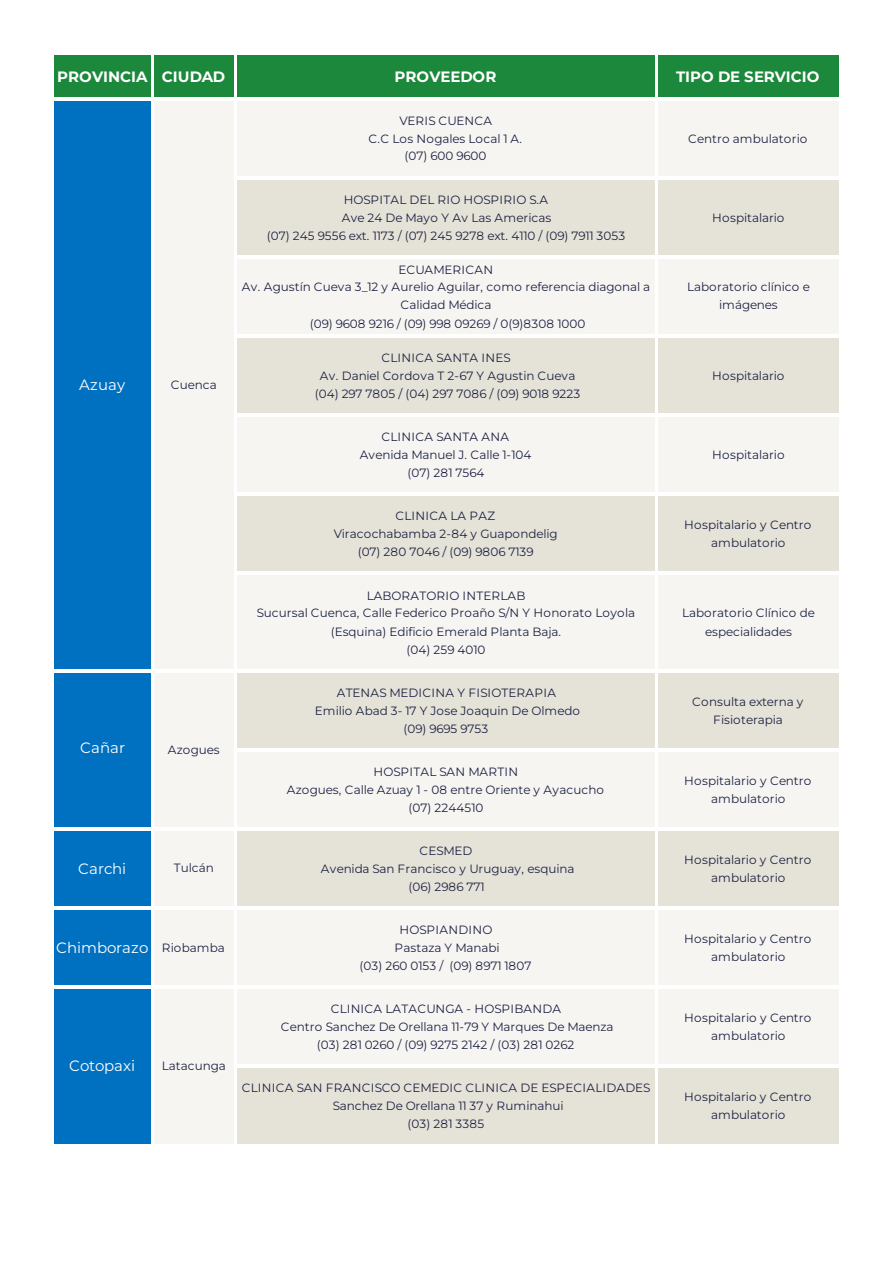
<style>
.page{position:relative;width:893px;height:1263px;background:#fff}
.page>*{position:absolute;margin:0;border:0;box-sizing:border-box;transform-origin:0 0}
.t1{font:15px "Montserrat";color:#fff}
.t2{font:700 15px "Montserrat";color:#fff}
.t3{font:12px/18px "Montserrat";color:#1e2243;text-align:center}
.s1{font-size:12px;color:#1e2243}
</style>
<div class="page">
<div style="left:53px;top:54px;width:788px;height:46px;background:#1b883b"></div>
<div style="left:53px;top:99px;width:100px;height:80px;background:#0070c0"></div>
<div style="left:152px;top:99px;width:689px;height:80px;background:#f7f5f2"></div>
<div style="left:53px;top:178px;width:100px;height:80px;background:#0070c0"></div>
<div style="left:152px;top:178px;width:84px;height:80px;background:#f7f5f2"></div>
<div style="left:235px;top:178px;width:606px;height:80px;background:#e5e2d8"></div>
<div style="left:53px;top:257px;width:100px;height:80px;background:#0070c0"></div>
<div style="left:152px;top:257px;width:689px;height:80px;background:#f7f5f2"></div>
<div style="left:53px;top:336px;width:100px;height:80px;background:#0070c0"></div>
<div style="left:152px;top:336px;width:84px;height:80px;background:#f7f5f2"></div>
<div style="left:235px;top:336px;width:606px;height:80px;background:#e5e2d8"></div>
<div style="left:53px;top:415px;width:100px;height:80px;background:#0070c0"></div>
<div style="left:152px;top:415px;width:689px;height:80px;background:#f7f5f2"></div>
<div style="left:53px;top:494px;width:100px;height:80px;background:#0070c0"></div>
<div style="left:152px;top:494px;width:84px;height:80px;background:#f7f5f2"></div>
<div style="left:235px;top:494px;width:606px;height:80px;background:#e5e2d8"></div>
<div style="left:53px;top:573px;width:100px;height:99px;background:#0070c0"></div>
<div style="left:152px;top:573px;width:689px;height:99px;background:#f7f5f2"></div>
<div style="left:53px;top:671px;width:100px;height:80px;background:#0070c0"></div>
<div style="left:152px;top:671px;width:84px;height:80px;background:#f7f5f2"></div>
<div style="left:235px;top:671px;width:606px;height:80px;background:#e5e2d8"></div>
<div style="left:53px;top:750px;width:100px;height:80px;background:#0070c0"></div>
<div style="left:152px;top:750px;width:689px;height:80px;background:#f7f5f2"></div>
<div style="left:53px;top:829px;width:100px;height:80px;background:#0070c0"></div>
<div style="left:152px;top:829px;width:84px;height:80px;background:#f7f5f2"></div>
<div style="left:235px;top:829px;width:606px;height:80px;background:#e5e2d8"></div>
<div style="left:53px;top:908px;width:100px;height:159px;background:#0070c0"></div>
<div style="left:152px;top:908px;width:689px;height:159px;background:#f7f5f2"></div>
<div style="left:53px;top:1066px;width:100px;height:80px;background:#0070c0"></div>
<div style="left:152px;top:1066px;width:84px;height:80px;background:#f7f5f2"></div>
<div style="left:235px;top:1066px;width:606px;height:80px;background:#e5e2d8"></div>
<hr style="left:52px;top:53px;width:2px;height:1093px;background:#fff">
<hr style="left:151px;top:55px;width:3px;height:1091px;background:#fff">
<hr style="left:234px;top:55px;width:3px;height:1091px;background:#fff">
<hr style="left:655px;top:55px;width:3px;height:1091px;background:#fff">
<hr style="left:839px;top:55px;width:2px;height:1091px;background:#fff">
<hr style="left:54px;top:53px;width:787px;height:2px;background:#fff">
<hr style="left:54px;top:98px;width:787px;height:3px;background:#fff">
<hr style="left:237px;top:177px;width:604px;height:3px;background:#fff">
<hr style="left:237px;top:256px;width:604px;height:3px;background:#fff">
<hr style="left:237px;top:335px;width:604px;height:3px;background:#fff">
<hr style="left:237px;top:414px;width:604px;height:3px;background:#fff">
<hr style="left:237px;top:493px;width:604px;height:3px;background:#fff">
<hr style="left:237px;top:572px;width:604px;height:3px;background:#fff">
<hr style="left:54px;top:670px;width:787px;height:3px;background:#fff">
<hr style="left:237px;top:749px;width:604px;height:3px;background:#fff">
<hr style="left:54px;top:828px;width:787px;height:3px;background:#fff">
<hr style="left:54px;top:907px;width:787px;height:3px;background:#fff">
<hr style="left:54px;top:986px;width:787px;height:3px;background:#fff">
<hr style="left:237px;top:1065px;width:604px;height:3px;background:#fff">
<hr style="left:54px;top:1144px;width:787px;height:2px;background:#fff">
<p class="t2" style="left:57px;top:66px;width:170px">PROVINCIA CIUDAD</p>
<p class="t2" style="left:395px;top:66px;width:103px">PROVEEDOR</p>
<p class="t2" style="left:676px;top:66px;width:145px">TIPO DE SERVICIO</p>
<p class="t3" style="left:369px;top:111px;width:155px;line-height:17.5px">VERIS CUENCA<br>C.C Los Nogales Local 1 A. (07) 600 9600</p>
<p class="t3" style="left:688px;top:129px;width:121px">Centro ambulatorio</p>
<p class="t1" style="left:79px;top:374px;width:48px">Azuay</p>
<p class="t3" style="left:171px;top:375px;width:47px">Cuenca</p>
<p class="t1" style="left:80px;top:737px;width:46px">Cañar</p>
<p class="t3" style="left:168px;top:740px;width:53px">Azogues</p>
<p class="t1" style="left:78px;top:858px;width:49px">Carchi</p>
<p class="t3" style="left:174px;top:858px;width:42px">Tulcán</p>
<p class="t1" style="left:56px;top:937px;width:170px">Chimborazo <span class="s1">Riobamba</span></p>
<p class="t1" style="left:69px;top:1055px;width:67px">Cotopaxi</p>
<p class="t3" style="left:162px;top:1056px;width:65px">Latacunga</p>
<p class="t3" style="left:267px;top:190px;width:360px">HOSPITAL DEL RIO HOSPIRIO S.A<br>Ave 24 De Mayo Y Av Las Americas<br>(07) 245 9556 ext. 1173 / (07) 245 9278 ext. 4110 / (09) 7911 3053</p>
<p class="t3" style="left:242px;top:260px;width:410px">ECUAMERICAN<br>Av. Agustín Cueva 3_12 y Aurelio Aguilar, como referencia diagonal a Calidad Médica<br>(09) 9608 9216 / (09) 998 09269 / 0(9)8308 1000</p>
<p class="t3" style="left:315px;top:348px;width:267px">CLINICA SANTA INES<br>Av. Daniel Cordova T 2-67 Y Agustin Cueva (04) 297 7805 / (04) 297 7086 / (09) 9018 9223</p>
<p class="t3" style="left:360px;top:427px;width:173px">CLINICA SANTA ANA<br>Avenida Manuel J. Calle 1-104 (07) 281 7564</p>
<p class="t3" style="left:712px;top:208px;width:74px">Hospitalario</p>
<p class="t3" style="left:687px;top:277px;width:125px">Laboratorio clínico e imágenes</p>
<p class="t3" style="left:712px;top:366px;width:74px">Hospitalario</p>
<p class="t3" style="left:712px;top:445px;width:74px">Hospitalario</p>
<p class="t3" style="left:334px;top:506px;width:225px">CLINICA LA PAZ<br>Viracochabamba 2-84 y Guapondelig (07) 280 7046 / (09) 9806 7139</p>
<p class="t3" style="left:684px;top:515px;width:129px">Hospitalario y Centro ambulatorio</p>
<p class="t3" style="left:257px;top:586px;width:380px;line-height:17px">LABORATORIO INTERLAB<br>Sucursal Cuenca, Calle Federico Proaño S/N Y Honorato Loyola</p>
<p class="t3" style="left:331px;top:622px;width:232px">(Esquina) Edificio Emerald Planta Baja. (04) 259 4010</p>
<p class="t3" style="left:682px;top:602px;width:135px;line-height:19px">Laboratorio Clínico de especialidades</p>
<p class="t3" style="left:315px;top:683px;width:267px">ATENAS MEDICINA Y FISIOTERAPIA<br>Emilio Abad 3- 17 Y Jose Joaquin De Olmedo (09) 9695 9753</p>
<p class="t3" style="left:692px;top:692px;width:113px">Consulta externa y<br>Fisioterapia</p>
<p class="t3" style="left:287px;top:762px;width:319px">HOSPITAL SAN MARTIN<br>Azogues, Calle Azuay 1 - 08 entre Oriente y Ayacucho (07) 2244510</p>
<p class="t3" style="left:684px;top:771px;width:129px">Hospitalario y Centro ambulatorio</p>
<p class="t3" style="left:321px;top:841px;width:255px">CESMED<br>Avenida San Francisco y Uruguay, esquina (06) 2986 771</p>
<p class="t3" style="left:684px;top:850px;width:129px">Hospitalario y Centro ambulatorio</p>
<p class="t3" style="left:360px;top:920px;width:173px">HOSPIANDINO<br>Pastaza Y Manabi<br>(03) 260 0153 / (09) 8971 1807</p>
<p class="t3" style="left:684px;top:929px;width:129px">Hospitalario y Centro ambulatorio</p>
<p class="t3" style="left:281px;top:999px;width:334px">CLINICA LATACUNGA - HOSPIBANDA<br>Centro Sanchez De Orellana 11-79 Y Marques De Maenza (03) 281 0260 / (09) 9275 2142 / (03) 281 0262</p>
<p class="t3" style="left:684px;top:1008px;width:129px">Hospitalario y Centro ambulatorio</p>
<p class="t3" style="left:242px;top:1078px;width:410px">CLINICA SAN FRANCISCO CEMEDIC CLINICA DE ESPECIALIDADES<br>Sanchez De Orellana 11 37 y Ruminahui<br>(03) 281 3385</p>
<p class="t3" style="left:684px;top:1087px;width:129px">Hospitalario y Centro ambulatorio</p>
</div>
